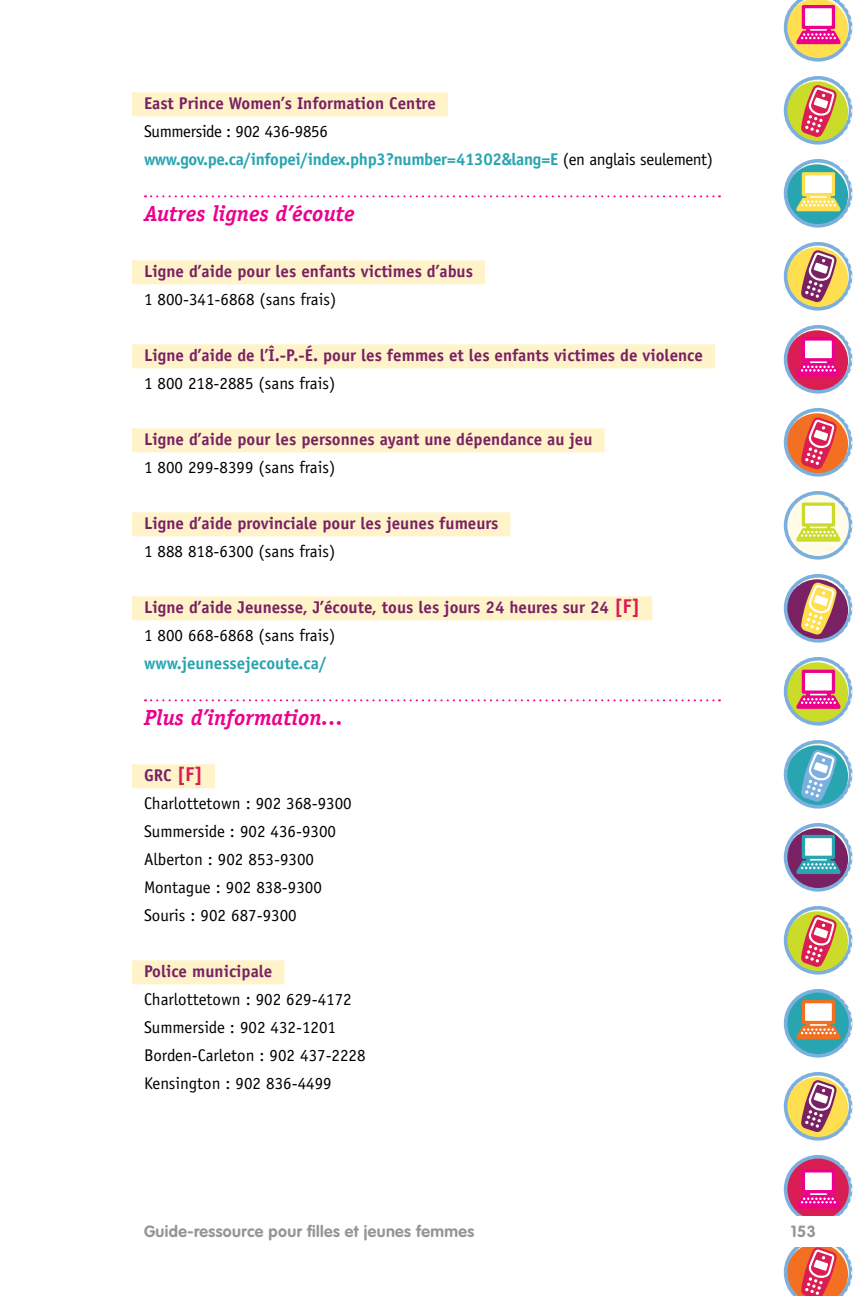
<style>
.page{position:relative;width:864px;height:1296px;background:#fff}
.page>*{position:absolute;margin:0;border:0;box-sizing:border-box;transform-origin:0 0}
.t1{font:italic 700 22px "Officina Serif";color:#ec008c}
.t2{font:700 17px/28px "Officina Sans";color:#7a2164}
.t3{font:17px/28px "Officina Sans";color:#000}
.t4{font:700 17px/28px "Officina Sans";letter-spacing:-.02em;color:#28a5b1}
.t5{font:700 17px "Officina Sans";color:#28a5b1}
.t6{font:700 16px "VAG Rounded";letter-spacing:.025em;color:#939598}
.s1{font-weight:400;color:#000}
.s2{font-size:20px;color:#da1d52}
.s3{font-weight:700;color:#7a2164}
.s4{font-weight:700;font-size:20px;color:#da1d52}
</style>
<div class="page">
<svg style="left:787px;top:77px;width:65px;height:65px"></svg>
<div style="left:786px;top:81px;width:62px;height:62px;background:#cbdb2a;border-radius:50%"></div>
<div style="left:784px;top:76px;width:68px;height:69px;border:4px solid #7bafde;border-radius:50%"></div>
<div style="left:780px;top:74px;width:72px;height:72px;border:1px dashed #fff;border-radius:50%"></div>
<svg style="left:787px;top:160px;width:65px;height:65px"></svg>
<svg style="left:786px;top:164px;width:62px;height:62px"></svg>
<div style="left:784px;top:159px;width:68px;height:69px;border:4px solid #7bafde;border-radius:50%"></div>
<div style="left:780px;top:157px;width:72px;height:72px;border:1px dashed #fff;border-radius:50%"></div>
<svg style="left:787px;top:243px;width:65px;height:65px"></svg>
<div style="left:786px;top:247px;width:62px;height:62px;background:#ffdf4f;border-radius:50%"></div>
<div style="left:784px;top:242px;width:68px;height:69px;border:4px solid #7bafde;border-radius:50%"></div>
<div style="left:780px;top:240px;width:72px;height:72px;border:1px dashed #fff;border-radius:50%"></div>
<svg style="left:787px;top:326px;width:65px;height:65px"></svg>
<div style="left:786px;top:330px;width:62px;height:62px;background:#da1d52;border-radius:50%"></div>
<div style="left:784px;top:325px;width:68px;height:69px;border:4px solid #7bafde;border-radius:50%"></div>
<div style="left:780px;top:323px;width:72px;height:72px;border:1px dashed #fff;border-radius:50%"></div>
<svg style="left:787px;top:409px;width:65px;height:65px"></svg>
<div style="left:786px;top:413px;width:62px;height:62px;background:#f36f21;border-radius:50%"></div>
<div style="left:784px;top:408px;width:68px;height:69px;border:4px solid #7bafde;border-radius:50%"></div>
<div style="left:780px;top:406px;width:72px;height:72px;border:1px dashed #fff;border-radius:50%"></div>
<svg style="left:787px;top:492px;width:65px;height:65px"></svg>
<div style="left:784px;top:491px;width:68px;height:69px;border:4px solid #7bafde;border-radius:50%"></div>
<div style="left:780px;top:489px;width:72px;height:72px;border:1px dashed #fff;border-radius:50%"></div>
<svg style="left:787px;top:575px;width:65px;height:65px"></svg>
<div style="left:786px;top:579px;width:62px;height:62px;background:#7a2164;border-radius:50%"></div>
<div style="left:784px;top:574px;width:68px;height:69px;border:4px solid #7bafde;border-radius:50%"></div>
<div style="left:780px;top:572px;width:72px;height:72px;border:1px dashed #fff;border-radius:50%"></div>
<svg style="left:787px;top:658px;width:65px;height:65px"></svg>
<svg style="left:786px;top:662px;width:62px;height:62px"></svg>
<div style="left:784px;top:657px;width:68px;height:69px;border:4px solid #7bafde;border-radius:50%"></div>
<div style="left:780px;top:655px;width:72px;height:72px;border:1px dashed #fff;border-radius:50%"></div>
<svg style="left:787px;top:741px;width:65px;height:65px"></svg>
<div style="left:786px;top:745px;width:62px;height:62px;background:#28a5b1;border-radius:50%"></div>
<div style="left:784px;top:740px;width:68px;height:69px;border:4px solid #7bafde;border-radius:50%"></div>
<div style="left:780px;top:738px;width:72px;height:72px;border:1px dashed #fff;border-radius:50%"></div>
<svg style="left:787px;top:824px;width:65px;height:65px"></svg>
<svg style="left:786px;top:828px;width:62px;height:62px"></svg>
<div style="left:784px;top:823px;width:68px;height:69px;border:4px solid #7bafde;border-radius:50%"></div>
<div style="left:780px;top:821px;width:72px;height:72px;border:1px dashed #fff;border-radius:50%"></div>
<svg style="left:787px;top:907px;width:65px;height:65px"></svg>
<div style="left:786px;top:911px;width:62px;height:62px;background:#cbdb2a;border-radius:50%"></div>
<div style="left:784px;top:906px;width:68px;height:69px;border:4px solid #7bafde;border-radius:50%"></div>
<div style="left:780px;top:904px;width:72px;height:72px;border:1px dashed #fff;border-radius:50%"></div>
<svg style="left:786px;top:991px;width:65px;height:65px"></svg>
<div style="left:784px;top:989px;width:68px;height:69px;border:4px solid #7bafde;border-radius:50%"></div>
<div style="left:780px;top:987px;width:72px;height:72px;border:1px dashed #fff;border-radius:50%"></div>
<svg style="left:787px;top:1073px;width:65px;height:65px"></svg>
<div style="left:786px;top:1077px;width:62px;height:62px;background:#ffdf4f;border-radius:50%"></div>
<div style="left:784px;top:1072px;width:68px;height:69px;border:4px solid #7bafde;border-radius:50%"></div>
<div style="left:780px;top:1070px;width:72px;height:72px;border:1px dashed #fff;border-radius:50%"></div>
<svg style="left:786px;top:1157px;width:65px;height:65px"></svg>
<div style="left:784px;top:1155px;width:68px;height:69px;border:4px solid #7bafde;border-radius:50%"></div>
<svg style="left:783px;top:0;width:69px;height:62px"></svg>
<svg style="left:801px;top:84px;width:36px;height:54px"></svg>
<svg style="left:796px;top:172px;width:44px;height:39px"></svg>
<svg style="left:801px;top:250px;width:36px;height:53px"></svg>
<svg style="left:796px;top:337px;width:44px;height:40px"></svg>
<svg style="left:801px;top:417px;width:36px;height:53px"></svg>
<svg style="left:796px;top:503px;width:44px;height:39px"></svg>
<svg style="left:801px;top:582px;width:36px;height:53px"></svg>
<svg style="left:796px;top:670px;width:44px;height:39px"></svg>
<svg style="left:801px;top:749px;width:36px;height:53px"></svg>
<svg style="left:796px;top:835px;width:44px;height:39px"></svg>
<svg style="left:801px;top:914px;width:36px;height:53px"></svg>
<svg style="left:796px;top:1000px;width:44px;height:39px"></svg>
<svg style="left:801px;top:1080px;width:36px;height:53px"></svg>
<svg style="left:796px;top:1169px;width:44px;height:39px"></svg>
<svg style="left:783px;top:1247px;width:69px;height:49px"></svg>
<div style="left:0;top:1216px;width:864px;height:30px;background:#fff"></div>
<div style="left:132px;top:92px;width:316px;height:24px;background:#fff3ca"></div>
<svg style="left:145px;top:195px;width:575px;height:2px"></svg>
<div style="left:132px;top:260px;width:353px;height:24px;background:#fff3ca"></div>
<div style="left:132px;top:344px;width:583px;height:24px;background:#fff3ca"></div>
<div style="left:132px;top:428px;width:473px;height:24px;background:#fff3ca"></div>
<div style="left:132px;top:512px;width:379px;height:24px;background:#fff3ca"></div>
<div style="left:132px;top:596px;width:520px;height:24px;background:#fff3ca"></div>
<svg style="left:145px;top:699px;width:575px;height:2px"></svg>
<div style="left:132px;top:764px;width:83px;height:24px;background:#fff3ca"></div>
<div style="left:132px;top:960px;width:152px;height:24px;background:#fff3ca"></div>
<p class="t2" style="left:144px;top:89px;width:293px">East Prince Women’s Information Centre</p>
<p class="t4" style="left:144px;top:117px;width:571px"><span class="s1">Summerside : 902 436-9856 </span>www.gov.pe.ca/infopei/index.php3?number=41302&amp;lang=E <span class="s1">(en anglais seulement)</span></p>
<p class="t1" style="left:144px;top:201px;width:212px">Autres lignes d’écoute</p>
<p class="t2" style="left:144px;top:257px;width:330px">Ligne d’aide pour les enfants victimes d’abus</p>
<p class="t3" style="left:144px;top:286px;width:194px">1 800-341-6868 (sans frais)</p>
<p class="t2" style="left:144px;top:341px;width:561px">Ligne d’aide de l’Î.‑P.‑É. pour les femmes et les enfants victimes de violence</p>
<p class="t3" style="left:144px;top:370px;width:193px">1 800 218-2885 (sans frais)</p>
<p class="t2" style="left:144px;top:425px;width:450px">Ligne d’aide pour les personnes ayant une dépendance au jeu</p>
<p class="t3" style="left:144px;top:454px;width:193px">1 800 299-8399 (sans frais)</p>
<p class="t2" style="left:144px;top:509px;width:356px">Ligne d’aide provinciale pour les jeunes fumeurs</p>
<p class="t3" style="left:144px;top:538px;width:193px">1 888 818-6300 (sans frais)</p>
<p class="t2" style="left:144px;top:593px;width:498px">Ligne d’aide Jeunesse, J’écoute, tous les jours 24 heures sur 24 <span class="s2">[F]<br></span><span class="s1">1 800 668-6868 (sans frais)</span></p>
<p class="t5" style="left:144px;top:653px;width:184px">www.jeunessejecoute.ca/</p>
<p class="t1" style="left:144px;top:705px;width:201px">Plus d’information…</p>
<p class="t3" style="left:144px;top:762px;width:209px"><span class="s3">GRC</span> <span class="s4">[F]<br></span>Charlottetown : 902 368-9300<br>Summerside : 902 436-9300<br>Alberton : 902 853-9300<br>Montague : 902 838-9300<br>Souris : 902 687-9300</p>
<p class="t2" style="left:144px;top:957px;width:130px">Police municipale</p>
<p class="t3" style="left:144px;top:986px;width:223px">Charlottetown : 902 629-4172<br>Summerside : 902 432-1201<br>Borden-Carleton : 902 437-2228<br>Kensington : 902 836-4499</p>
<p class="t6" style="left:144px;top:1221px;width:332px">Guide-ressource pour filles et jeunes femmes</p>
<p class="t6" style="left:791px;top:1221px;width:27px">153</p>
</div>
